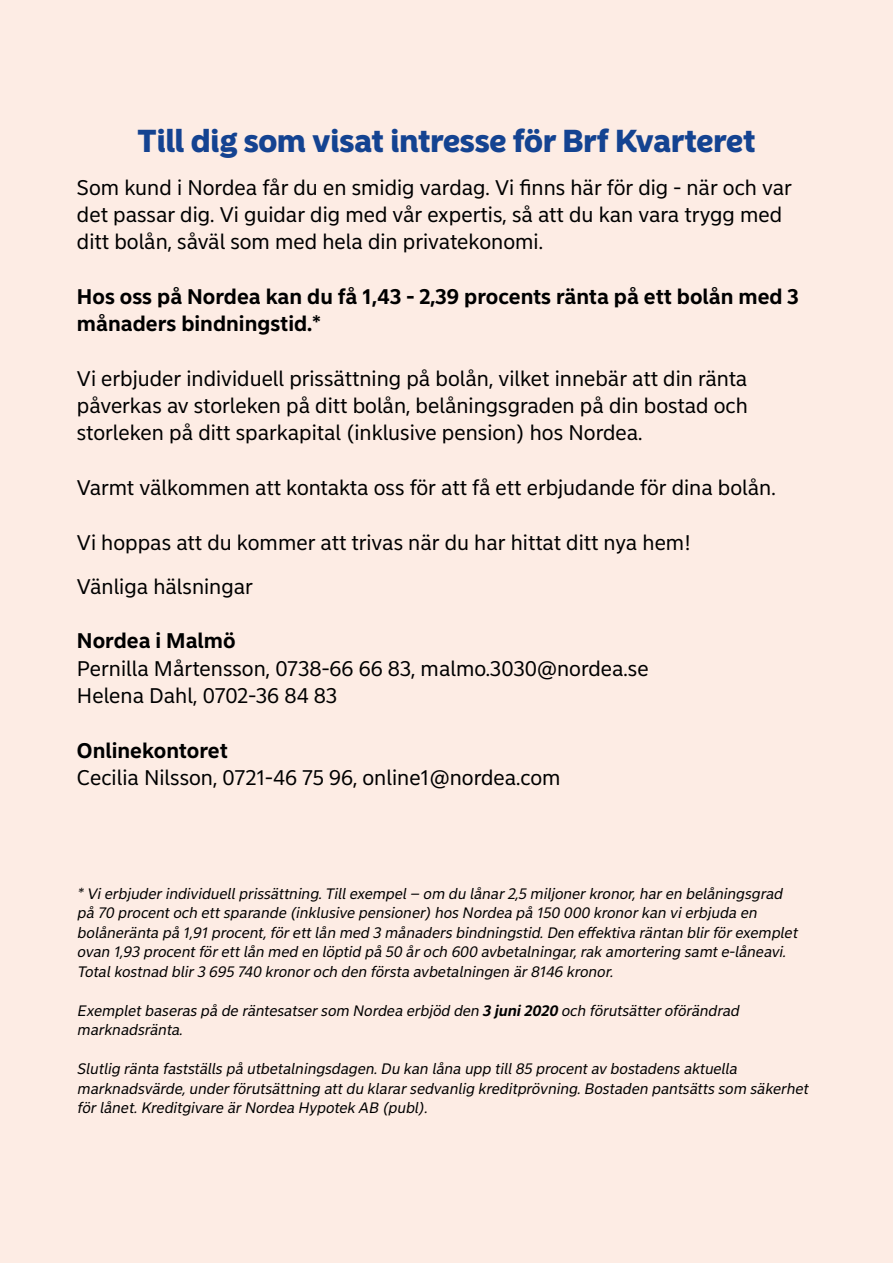
<style>
.page{position:relative;width:893px;height:1263px;background:#fdece4}
.page>*{position:absolute;margin:0;border:0;box-sizing:border-box;transform-origin:0 0}
.t1{font:900 31.5px "Nordea Sans Large";color:#144391}
.t2{font:21px/27.3px "Nordea Sans Small";color:#000}
.t3{font:700 21px/27.3px "Nordea Sans Small";color:#000}
.t4{font:italic 15px/19.5px "Nordea Sans Small";color:#000}
.s1{font-weight:700}
</style>
<div class="page">
<p class="t1" style="left:138px;top:122px;width:619px">Till dig som visat intresse för Brf Kvarteret</p>
<p class="t2" style="left:77px;top:174px;width:716px">Som kund i Nordea får du en smidig vardag. Vi finns här för dig - när och var det passar dig. Vi guidar dig med vår expertis, så att du kan vara trygg med ditt bolån, såväl som med hela din privatekonomi.</p>
<p class="t3" style="left:77px;top:283px;width:723px">Hos oss på Nordea kan du få 1,43 - 2,39 procents ränta på ett bolån med 3 månaders bindningstid.*</p>
<p class="t2" style="left:77px;top:365px;width:672px;text-align:justify">Vi erbjuder individuell prissättning på bolån, vilket innebär att din ränta påverkas av storleken på ditt bolån, belåningsgraden på din bostad och storleken på ditt sparkapital (inklusive pension) hos Nordea.</p>
<p class="t2" style="left:77px;top:474px;width:700px">Varmt välkommen att kontakta oss för att få ett erbjudande för dina bolån.</p>
<p class="t2" style="left:77px;top:529px;width:615px">Vi hoppas att du kommer att trivas när du har hittat ditt nya hem!</p>
<p class="t2" style="left:77px;top:573px;width:177px">Vänliga hälsningar</p>
<p class="t3" style="left:77px;top:627px;width:160px">Nordea i Malmö</p>
<p class="t2" style="left:77px;top:655px;width:573px">Pernilla Mårtensson, 0738-66 66 83, malmo.3030@nordea.se</p>
<p class="t2" style="left:77px;top:682px;width:262px">Helena Dahl, 0702-36 84 83</p>
<p class="t3" style="left:77px;top:737px;width:152px">Onlinekontoret</p>
<p class="t2" style="left:77px;top:764px;width:485px">Cecilia Nilsson, 0721-46 75 96, online1@nordea.com</p>
<p class="t4" style="left:77px;top:884px;width:725px">* Vierbjuderindividuellprissättning.Tillexempel– om du lånar2,5 miljonerkronor,haren belåningsgrad på 70 procentoch ettsparande (inklusive pensioner)hos Nordea på 150 000 kronorkan vierbjuda en bolåneränta på 1,91 procent,förettlån med 3 månaders bindningstid.Den effektiva räntan blirförexemplet ovan 1,93 procentförettlån med en löptid på 50 åroch 600 avbetalningar,rak amortering samte-låneavi.<br>Totalkostnad blir3 695 740 kronoroch den första avbetalningen är8146 kronor.</p>
<p class="t4" style="left:77px;top:1001px;width:667px">Exempletbaseras på de räntesatsersom Nordea erbjöd den <span class="s1">3 juni2020</span> och förutsätteroförändrad marknadsränta.</p>
<p class="t4" style="left:77px;top:1059px;width:736px">Slutlig ränta fastställs på utbetalningsdagen.Du kan låna upp till85 procentav bostadens aktuella marknadsvärde,underförutsättning attdu klararsedvanlig kreditprövning.Bostaden pantsätts som säkerhet förlånet.Kreditgivare ärNordea Hypotek AB (publ).</p>
</div>
